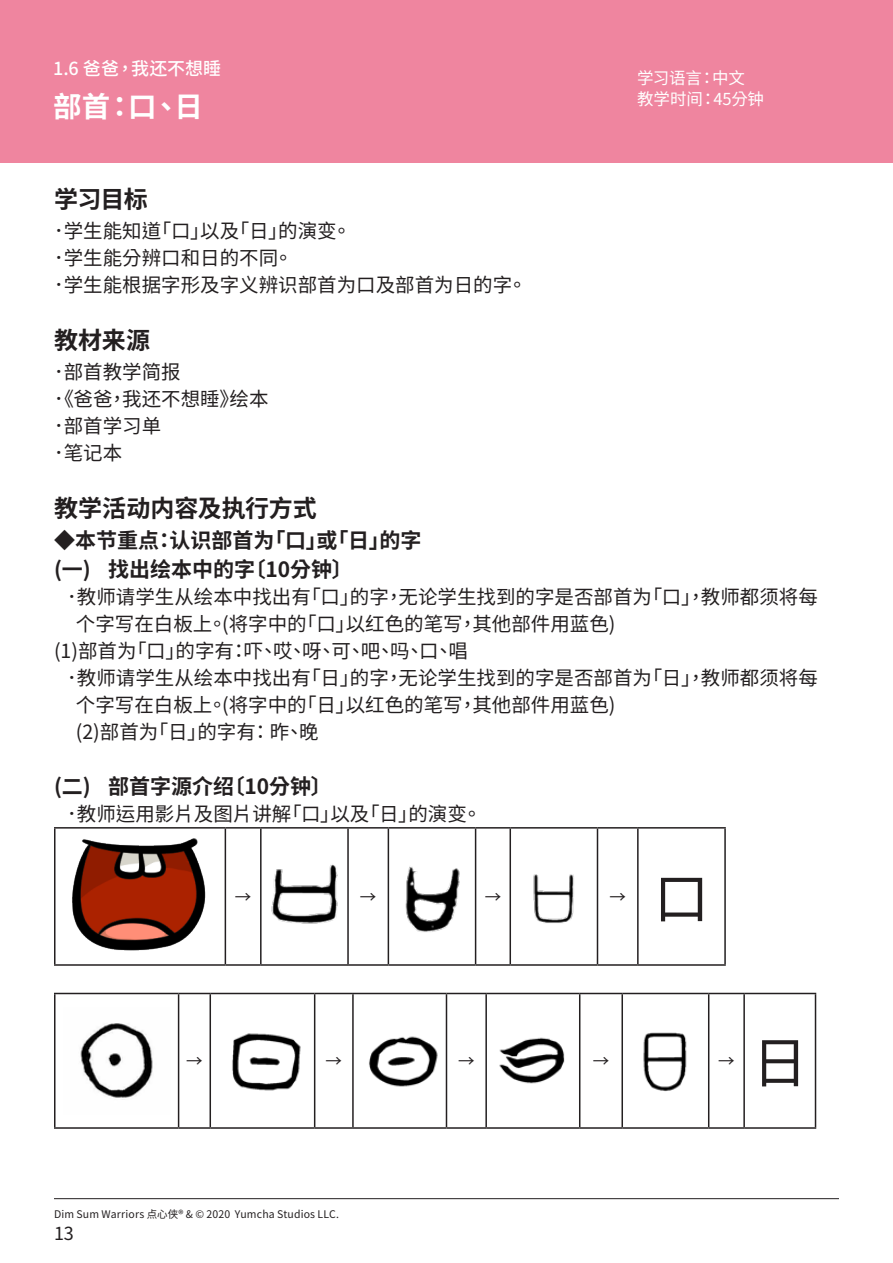
<style>
.page{position:relative;width:893px;height:1263px;background:#fff}
.page>*{position:absolute;margin:0;border:0;box-sizing:border-box;transform-origin:0 0}
.t1{font:55.5px "Noto Sans CJ Ktc";color:#231f20}
.t2{font:700 28.5px "Noto Sans CJ Ktc";color:#fff}
.body_title{font:700 24px "Noto Sans CJ Ktc";letter-spacing:-.005em;color:#231f20}
.Sub_title{font:700 21px "Noto Sans CJ Ktc";color:#231f20}
.body{font:19.5px "Noto Sans CJ Ktc";color:#231f20}
.t3{font:500 18px "Noto Sans CJ Ktc";letter-spacing:.005em;color:#fff}
.t4{font:18px "Noto Sans CJ Ktc";color:#231f20}
.t5{font:16.5px "Noto Sans CJ Ktc";letter-spacing:-.015em;color:#fff}
.t6{font:16.5px "Noto Sans CJ Ktc";color:#231f20}
.t7{font:10.5px "Noto Sans CJ Ktc";letter-spacing:.015em;color:#231f20}
</style>
<div class="page">
<hr style="left:54px;top:1198px;width:785px;height:1px;background:#231f20">
<div style="left:0;top:0;width:893px;height:163px;background:#ef859f"></div>
<hr style="left:54px;top:827px;width:171px;height:1px;background:#231f20">
<hr style="left:54px;top:828px;width:2px;height:136px;background:#231f20">
<hr style="left:225px;top:827px;width:36px;height:1px;background:#231f20">
<hr style="left:225px;top:828px;width:1px;height:136px;background:#231f20">
<hr style="left:261px;top:827px;width:87px;height:1px;background:#231f20">
<hr style="left:260px;top:828px;width:2px;height:136px;background:#231f20">
<hr style="left:348px;top:827px;width:40px;height:1px;background:#231f20">
<hr style="left:347px;top:828px;width:2px;height:136px;background:#231f20">
<hr style="left:388px;top:827px;width:88px;height:1px;background:#231f20">
<hr style="left:388px;top:828px;width:1px;height:136px;background:#231f20">
<hr style="left:476px;top:827px;width:34px;height:1px;background:#231f20">
<hr style="left:475px;top:828px;width:1px;height:136px;background:#231f20">
<hr style="left:510px;top:827px;width:87px;height:1px;background:#231f20">
<hr style="left:509px;top:828px;width:2px;height:136px;background:#231f20">
<hr style="left:597px;top:827px;width:41px;height:1px;background:#231f20">
<hr style="left:597px;top:828px;width:1px;height:136px;background:#231f20">
<hr style="left:638px;top:827px;width:88px;height:1px;background:#231f20">
<hr style="left:637px;top:828px;width:2px;height:136px;background:#231f20">
<hr style="left:724px;top:828px;width:2px;height:136px;background:#231f20">
<hr style="left:54px;top:964px;width:171px;height:2px;background:#231f20">
<hr style="left:225px;top:964px;width:36px;height:2px;background:#231f20">
<hr style="left:261px;top:964px;width:87px;height:2px;background:#231f20">
<hr style="left:348px;top:964px;width:40px;height:2px;background:#231f20">
<hr style="left:388px;top:964px;width:88px;height:2px;background:#231f20">
<hr style="left:476px;top:964px;width:34px;height:2px;background:#231f20">
<hr style="left:510px;top:964px;width:87px;height:2px;background:#231f20">
<hr style="left:597px;top:964px;width:41px;height:2px;background:#231f20">
<hr style="left:638px;top:964px;width:88px;height:2px;background:#231f20">
<img style="left:72px;top:838px;width:134px;height:113px">
<img style="left:405px;top:866px;width:55px;height:66px">
<img style="left:533px;top:874px;width:41px;height:49px">
<hr style="left:54px;top:993px;width:125px;height:1px;background:#231f20">
<hr style="left:54px;top:994px;width:2px;height:133px;background:#231f20">
<hr style="left:179px;top:993px;width:31px;height:1px;background:#231f20">
<hr style="left:178px;top:994px;width:1px;height:133px;background:#231f20">
<hr style="left:210px;top:993px;width:105px;height:1px;background:#231f20">
<hr style="left:210px;top:994px;width:1px;height:133px;background:#231f20">
<hr style="left:315px;top:993px;width:38px;height:1px;background:#231f20">
<hr style="left:314px;top:994px;width:1px;height:133px;background:#231f20">
<hr style="left:353px;top:993px;width:93px;height:1px;background:#231f20">
<hr style="left:352px;top:994px;width:2px;height:133px;background:#231f20">
<hr style="left:446px;top:993px;width:40px;height:1px;background:#231f20">
<hr style="left:446px;top:994px;width:1px;height:133px;background:#231f20">
<hr style="left:486px;top:993px;width:94px;height:1px;background:#231f20">
<hr style="left:485px;top:994px;width:2px;height:133px;background:#231f20">
<hr style="left:580px;top:993px;width:42px;height:1px;background:#231f20">
<hr style="left:579px;top:994px;width:1px;height:133px;background:#231f20">
<hr style="left:622px;top:993px;width:87px;height:1px;background:#231f20">
<hr style="left:621px;top:994px;width:2px;height:133px;background:#231f20">
<hr style="left:709px;top:993px;width:35px;height:1px;background:#231f20">
<hr style="left:708px;top:994px;width:1px;height:133px;background:#231f20">
<hr style="left:744px;top:993px;width:72px;height:1px;background:#231f20">
<hr style="left:743px;top:994px;width:2px;height:133px;background:#231f20">
<hr style="left:815px;top:994px;width:1px;height:133px;background:#231f20">
<hr style="left:54px;top:1127px;width:125px;height:2px;background:#231f20">
<hr style="left:179px;top:1127px;width:31px;height:2px;background:#231f20">
<hr style="left:210px;top:1127px;width:105px;height:2px;background:#231f20">
<hr style="left:315px;top:1127px;width:38px;height:2px;background:#231f20">
<hr style="left:353px;top:1127px;width:93px;height:2px;background:#231f20">
<hr style="left:446px;top:1127px;width:40px;height:2px;background:#231f20">
<hr style="left:486px;top:1127px;width:94px;height:2px;background:#231f20">
<hr style="left:580px;top:1127px;width:42px;height:2px;background:#231f20">
<hr style="left:622px;top:1127px;width:87px;height:2px;background:#231f20">
<hr style="left:709px;top:1127px;width:35px;height:2px;background:#231f20">
<hr style="left:744px;top:1127px;width:72px;height:2px;background:#231f20">
<img style="left:80px;top:1023px;width:73px;height:77px">
<img style="left:232px;top:1033px;width:69px;height:58px">
<img style="left:369px;top:1036px;width:69px;height:51px">
<img style="left:499px;top:1037px;width:66px;height:47px">
<img style="left:643px;top:1032px;width:44px;height:60px">
<img style="left:271px;top:864px;width:67px;height:60px">
<h3 class="t3" style="left:53px;top:58px;width:169px">1.6 爸爸，我还不想睡</h3>
<h1 class="t2" style="left:53px;top:90px;width:151px">部首：口、日</h1>
<p class="t5" style="left:637px;top:69px;width:109px">学习语言：中文</p>
<p class="t5" style="left:637px;top:90px;width:129px">教学时间：45分钟</p>
<p class="body_title" style="left:54px;top:185px;width:95px">学习目标</p>
<p class="body" style="left:49px;top:219px;width:304px">．学生能知道「口」以及「日」的演变。</p>
<p class="body" style="left:49px;top:246px;width:245px">．学生能分辨口和日的不同。</p>
<p class="body" style="left:49px;top:273px;width:479px">．学生能根据字形及字义辨识部首为口及部首为日的字。</p>
<p class="body_title" style="left:54px;top:326px;width:98px">教材来源</p>
<p class="body" style="left:49px;top:360px;width:133px">．部首教学简报</p>
<p class="body" style="left:49px;top:387px;width:221px">．《爸爸，我还不想睡》绘本</p>
<p class="body" style="left:49px;top:414px;width:114px">．部首学习单</p>
<p class="body" style="left:49px;top:441px;width:75px">．笔记本</p>
<p class="body_title" style="left:54px;top:494px;width:264px">教学活动内容及执行方式</p>
<p class="Sub_title" style="left:54px;top:528px;width:369px">◆本节重点：认识部首为「口」或「日」的字</p>
<p class="Sub_title" style="left:54px;top:557px;width:300px">(一) 找出绘本中的字〔10分钟〕</p>
<p class="body" style="left:62px;top:585px;width:757px">．教师请学生从绘本中找出有「口」的字，无论学生找到的字是否部首为「口」，教师都须将每</p>
<p class="body" style="left:76px;top:612px;width:541px">个字写在白板上。(将字中的「口」以红色的笔写，其他部件用蓝色)</p>
<p class="body" style="left:54px;top:639px;width:416px">(1)部首为「口」的字有：吓、哎、呀、可、吧、吗、口、唱</p>
<p class="body" style="left:62px;top:666px;width:757px">．教师请学生从绘本中找出有「日」的字，无论学生找到的字是否部首为「日」，教师都须将每</p>
<p class="body" style="left:76px;top:693px;width:541px">个字写在白板上。(将字中的「日」以红色的笔写，其他部件用蓝色)</p>
<p class="body" style="left:76px;top:720px;width:244px">(2)部首为「日」的字有： 昨、晚</p>
<p class="Sub_title" style="left:54px;top:774px;width:279px">(二) 部首字源介绍〔10分钟〕</p>
<p class="body" style="left:62px;top:803px;width:421px">．教师运用影片及图片讲解「口」以及「日」的演变。</p>
<p class="t6" style="left:235px;top:888px;width:18px">→</p>
<p class="t6" style="left:360px;top:888px;width:18px">→</p>
<p class="t6" style="left:485px;top:888px;width:18px">→</p>
<p class="t6" style="left:609px;top:888px;width:18px">→</p>
<p class="t1" style="left:654px;top:867px;width:57px">口</p>
<p class="t6" style="left:186px;top:1052px;width:18px">→</p>
<p class="t6" style="left:326px;top:1052px;width:18px">→</p>
<p class="t6" style="left:458px;top:1052px;width:18px">→</p>
<p class="t6" style="left:593px;top:1052px;width:18px">→</p>
<p class="t6" style="left:718px;top:1052px;width:18px">→</p>
<p class="t1" style="left:752px;top:1031px;width:57px">日</p>
<p class="t7" style="left:54px;top:1208px;width:287px">Dim Sum Warriors 点心侠® &amp; © 2020 Yumcha Studios LLC.</p>
<p class="t4" style="left:54px;top:1223px;width:21px">13</p>
</div>
